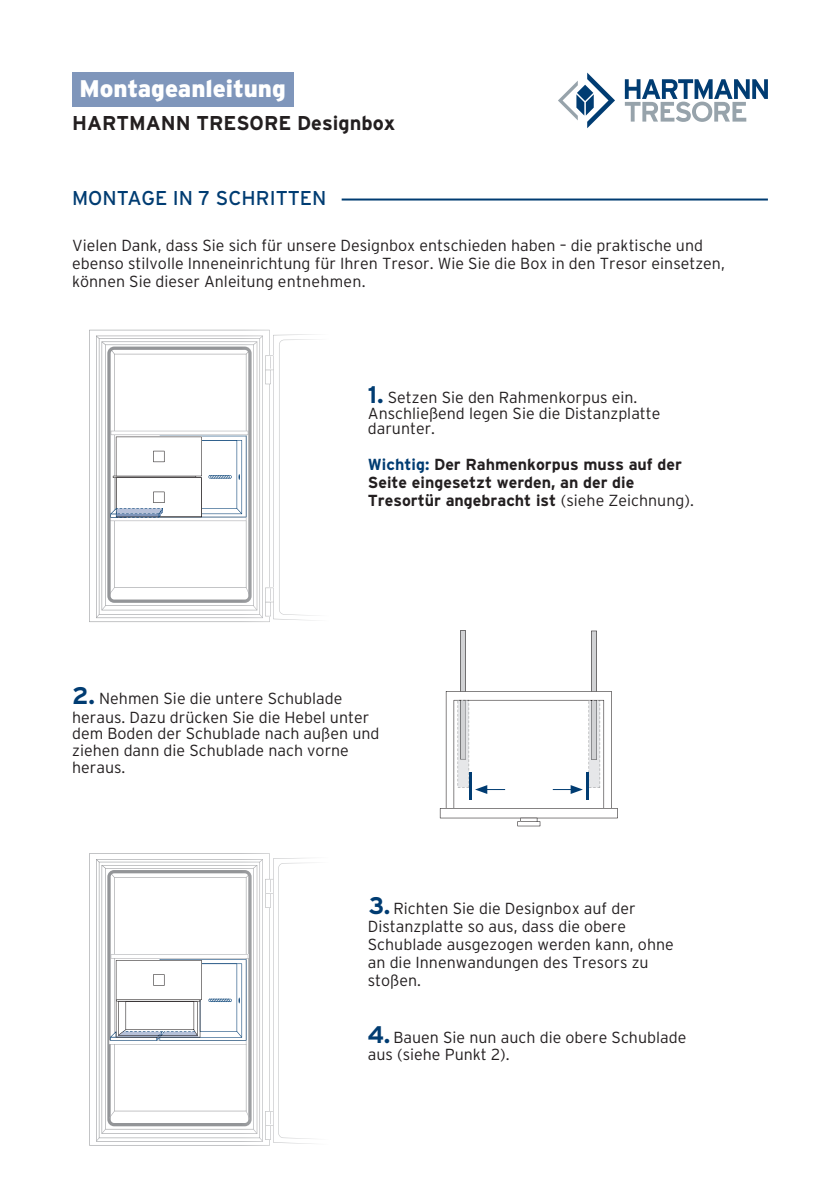
<style>
.page{position:relative;width:840px;height:1191px;background:#fff}
.page>*{position:absolute;margin:0;border:0;box-sizing:border-box;transform-origin:0 0}
.t1{font:900 24px "Interstate";color:#fff}
.t2{font:700 20px "Interstate";color:#231f20}
.t3{font:20px "Interstate";color:#003c72}
.t4{font:300 16px/18px "Interstate";color:#231f20}
.t5{font:700 16px/18px "Interstate";color:#231f20}
.s1{font-weight:700;font-size:24px;color:#003c72}
.s2{color:#003c72}
.s3{font-weight:300}
</style>
<div class="page">
<hr style="left:341px;top:198px;width:426px;height:2px;background:#003c72">
<svg style="left:558px;top:73px;width:56px;height:55px"></svg>
<svg style="left:624px;top:79px;width:143px;height:43px"></svg>
<div style="left:72px;top:72px;width:221px;height:34px;background:#7f96bb"></div>
<svg style="left:89px;top:330px;width:127px;height:292px"></svg>
<svg style="left:96px;top:334px;width:120px;height:288px"></svg>
<svg style="left:89px;top:853px;width:127px;height:292px"></svg>
<svg style="left:96px;top:857px;width:120px;height:288px"></svg>
<svg style="left:439px;top:630px;width:178px;height:196px"></svg>
<img style="left:216px;top:329px;width:99px;height:293px">
<img style="left:216px;top:853px;width:96px;height:293px">
<h1 class="t1" style="left:79px;top:75px;width:208px">Montageanleitung</h1>
<p class="t2" style="left:72px;top:112px;width:324px">HARTMANN TRESORE Designbox</p>
<p class="t3" style="left:72px;top:187px;width:256px">MONTAGE IN 7 SCHRITTEN</p>
<p class="t4" style="left:72px;top:236px;width:654px">Vielen Dank, dass Sie sich für unsere Designbox entschieden haben – die praktische und ebenso stilvolle Inneneinrichtung für Ihren Tresor. Wie Sie die Box in den Tresor einsetzen, können Sie dieser Anleitung entnehmen.</p>
<p class="t4" style="left:367px;top:390px;width:294px;line-height:15.4px"><span class="s1">1.</span> Setzen Sie den Rahmenkorpus ein.<br>Anschließend legen Sie die Distanzplatte darunter.</p>
<p class="t5" style="left:367px;top:455px;width:327px"><span class="s2">Wichtig:</span> Der Rahmenkorpus muss auf der<br>Seite eingesetzt werden, an der die<br>Tresortür angebracht ist <span class="s3">(siehe Zeichnung).</span></p>
<p class="t4" style="left:72px;top:688px;width:298px;line-height:18.8px"><span class="s1">2.</span> Nehmen Sie die untere Schublade heraus. Dazu drücken Sie die Hebel unter</p>
<p class="t4" style="left:72px;top:725px;width:308px;line-height:16.8px">dem Boden der Schublade nach außen und ziehen dann die Schublade nach vorne heraus.</p>
<p class="t4" style="left:367px;top:899px;width:307px"><span class="s1">3.</span> Richten Sie die Designbox auf der<br>Distanzplatte so aus, dass die obere<br>Schublade ausgezogen werden kann, ohne an die Innenwandungen des Tresors zu stoßen.</p>
<p class="t4" style="left:367px;top:1028px;width:320px"><span class="s1">4.</span> Bauen Sie nun auch die obere Schublade aus (siehe Punkt 2).</p>
</div>
